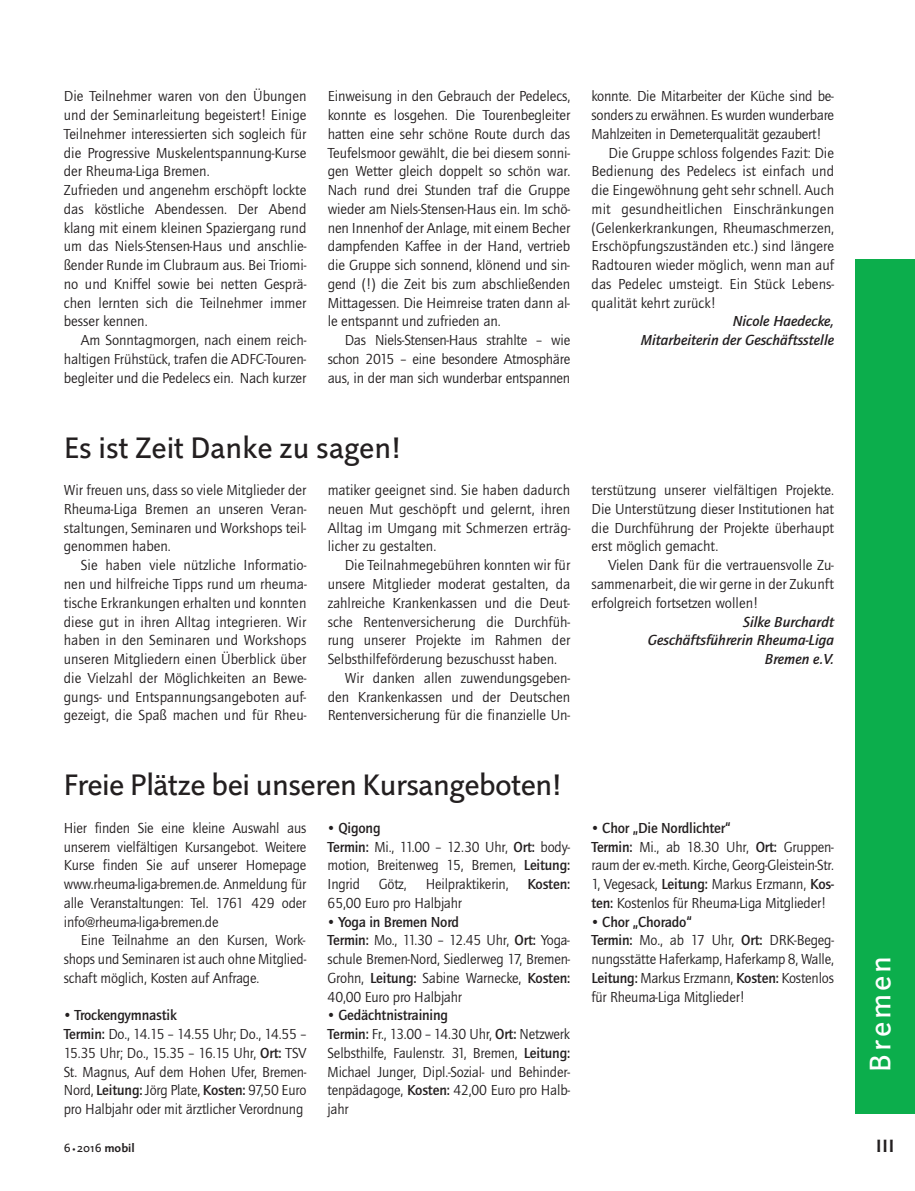
<style>
.page{position:relative;width:915px;height:1191px;background:#fff}
.page>*{position:absolute;margin:0;border:0;box-sizing:border-box;transform-origin:0 0}
.t1{font:30px "Linotype Projekt";letter-spacing:-.015em;color:#231f20}
.t2{font:30px "Linotype Projekt";letter-spacing:.1em;color:#fff}
.t3{font:700 18px "Linotype Projekt";color:#231f20}
.t4{font:15px/18.8px "Quay Sans ITC";color:#231f20;text-align:justify}
.t5{font:italic 500 15px/18.8px "Quay Sans ITC";color:#231f20;text-align:right}
.t6{font:500 15px "Quay Sans ITC";letter-spacing:-.01em;color:#231f20}
.t7{font:12px "Linotype Projekt";color:#231f20}
.s1{font-weight:500}
.s2{font-size:9px}
.s3{font-weight:700}
</style>
<div class="page">
<div style="left:854px;top:259px;width:60px;height:855px;background:#0cae4c"></div>
<p class="t4" style="left:64px;top:88px;width:244px;text-align:left">Die Teilnehmer waren von den Übungen und der Seminarleitung begeistert! Einige Teilnehmer interessierten sich sogleich für die Progressive Muskelentspannung-Kurse der Rheuma-Liga Bremen.<br>Zufrieden und angenehm erschöpft lockte das köstliche Abendessen. Der Abend klang mit einem kleinen Spaziergang rund um das Niels-Stensen-Haus und anschlie&shy;ßender Runde im Clubraum aus. Bei Triomi&shy;no und Kniffel sowie bei netten Gesprä&shy;chen lernten sich die Teilnehmer immer besser kennen.</p>
<p class="t4" style="left:64px;top:332px;width:244px;text-indent:17px">Am Sonntagmorgen, nach einem reich&shy;haltigen Frühstück, trafen die ADFC-Touren&shy;begleiter und die Pedelecs ein. Nach kurzer</p>
<p class="t4" style="left:327px;top:88px;width:244px">Einweisung in den Gebrauch der Pedelecs, konnte es losgehen. Die Tourenbegleiter hatten eine sehr schöne Route durch das Teufelsmoor gewählt, die bei diesem sonni&shy;gen Wetter gleich doppelt so schön war.<br>Nach rund drei Stunden traf die Gruppe wieder am Niels-Stensen-Haus ein. Im schö&shy;nen Innenhof der Anlage, mit einem Becher dampfenden Kaffee in der Hand, vertrieb die Gruppe sich sonnend, klönend und sin&shy;gend (!) die Zeit bis zum abschließenden Mittagessen. Die Heimreise traten dann al&shy;le entspannt und zufrieden an.</p>
<p class="t4" style="left:327px;top:332px;width:244px;text-indent:17px">Das Niels-Stensen-Haus strahlte – wie schon 2015 – eine besondere Atmosphäre aus, in der man sich wunderbar entspannen</p>
<h1 class="t1" style="left:64px;top:437px;width:338px">Es ist Zeit Danke zu sagen!</h1>
<p class="t4" style="left:64px;top:482px;width:244px">Wir freuen uns, dass so viele Mitglieder der Rheuma-Liga Bremen an unseren Veran&shy;staltungen, Seminaren und Workshops teil&shy;genommen haben.</p>
<p class="t4" style="left:64px;top:557px;width:244px;text-indent:17px">Sie haben viele nützliche Informatio&shy;nen und hilfreiche Tipps rund um rheuma&shy;tische Erkrankungen erhalten und konnten diese gut in ihren Alltag integrieren. Wir haben in den Seminaren und Workshops unseren Mitgliedern einen Überblick über die Vielzahl der Möglichkeiten an Bewe&shy;gungs- und Entspannungsangeboten auf&shy;gezeigt, die Spaß machen und für Rheu-</p>
<p class="t4" style="left:327px;top:482px;width:244px">matiker geeignet sind. Sie haben dadurch neuen Mut geschöpft und gelernt, ihren Alltag im Umgang mit Schmerzen erträg&shy;licher zu gestalten.</p>
<p class="t4" style="left:344px;top:557px;width:227px">Die Teilnahmegebühren konnten wir für</p>
<p class="t4" style="left:327px;top:576px;width:244px">unsere Mitglieder moderat gestalten, da</p>
<p class="t4" style="left:327px;top:594px;width:243px">zahlreiche Krankenkassen und die Deut-</p>
<p class="t4" style="left:327px;top:613px;width:244px">sche Rentenversicherung die Durchfüh-</p>
<p class="t4" style="left:327px;top:632px;width:244px">rung unserer Projekte im Rahmen der</p>
<p class="t4" style="left:327px;top:651px;width:231px">Selbsthilfeförderung bezuschusst haben.</p>
<p class="t4" style="left:344px;top:669px;width:227px">Wir danken allen zuwendungsgeben-</p>
<p class="t4" style="left:327px;top:688px;width:244px">den Krankenkassen und der Deutschen</p>
<p class="t4" style="left:327px;top:707px;width:244px">Rentenversicherung für die finanzielle Un-</p>
<h1 class="t1" style="left:64px;top:774px;width:499px">Freie Plätze bei unseren Kursangeboten!</h1>
<p class="t4" style="left:64px;top:819px;width:244px">Hier finden Sie eine kleine Auswahl aus unserem vielfältigen Kursangebot. Weitere Kurse finden Sie auf unserer Homepage www.rheuma-liga-bremen.de. Anmeldung für alle Veranstaltungen: Tel. 1761 429 oder info@rheuma-liga-bremen.de</p>
<p class="t4" style="left:64px;top:932px;width:244px;text-indent:17px">Eine Teilnahme an den Kursen, Work&shy;shops und Seminaren ist auch ohne Mitglied&shy;schaft möglich, Kosten auf Anfrage.</p>
<p class="t4" style="left:64px;top:1007px;width:244px;text-align:left"><span class="s1">• Trockengymnastik<br>Termin:</span> Do., 14.15 – 14.55 Uhr; Do., 14.55 – 15.35 Uhr; Do., 15.35 – 16.15 Uhr, <span class="s1">Ort:</span> TSV St. Magnus, Auf dem Hohen Ufer, Bremen-Nord, <span class="s1">Leitung:</span> Jörg Plate, <span class="s1">Kosten:</span> 97,50 Euro pro Halbjahr oder mit ärztlicher Verordnung</p>
<p class="t4" style="left:327px;top:819px;width:244px;text-align:left"><span class="s1">• Qigong<br>Termin:</span> Mi., 11.00 – 12.30 Uhr, <span class="s1">Ort:</span> body&shy;motion, Breitenweg 15, Bremen, <span class="s1">Leitung:<br></span>Ingrid</p>
<p class="t4" style="left:378px;top:876px;width:30px">Götz,</p>
<p class="t4" style="left:425px;top:876px;width:84px">Heilpraktikerin,</p>
<p class="t6" style="left:527px;top:878px;width:44px">Kosten:</p>
<p class="t4" style="left:327px;top:894px;width:136px">65,00 Euro pro Halbjahr</p>
<p class="t4" style="left:327px;top:913px;width:244px;text-align:left"><span class="s1">• Yoga in Bremen Nord<br>Termin:</span> Mo., 11.30 – 12.45 Uhr, <span class="s1">Ort:</span> Yoga&shy;schule Bremen-Nord, Siedlerweg 17, Bremen-Grohn, <span class="s1">Leitung:</span> Sabine Warnecke, <span class="s1">Kosten:<br></span>40,00 Euro pro Halbjahr</p>
<p class="t4" style="left:327px;top:1007px;width:244px;text-align:left"><span class="s1">• Gedächtnistraining<br>Termin:</span> Fr., 13.00 – 14.30 Uhr, <span class="s1">Ort:</span> Netzwerk Selbsthilfe, Faulenstr. 31, Bremen, <span class="s1">Leitung:<br></span>Michael Junger, Dipl.-Sozial- und Behinder&shy;tenpädagoge, <span class="s1">Kosten:</span> 42,00 Euro pro Halb&shy;jahr</p>
<p class="t4" style="left:591px;top:88px;width:244px">konnte. Die Mitarbeiter der Küche sind be-</p>
<p class="t4" style="left:591px;top:107px;width:244px">sonders zu erwähnen. Es wurden wunderbare</p>
<p class="t4" style="left:591px;top:126px;width:232px">Mahlzeiten in Demeterqualität gezaubert!</p>
<p class="t4" style="left:608px;top:144px;width:227px">Die Gruppe schloss folgendes Fazit: Die</p>
<p class="t4" style="left:591px;top:163px;width:244px">Bedienung des Pedelecs ist einfach und</p>
<p class="t4" style="left:591px;top:182px;width:244px">die Eingewöhnung geht sehr schnell. Auch</p>
<p class="t4" style="left:591px;top:201px;width:244px">mit gesundheitlichen Einschränkungen</p>
<p class="t4" style="left:591px;top:219px;width:244px">(Gelenkerkrankungen, Rheumaschmerzen,</p>
<p class="t4" style="left:591px;top:238px;width:244px">Erschöpfungszuständen etc.) sind längere</p>
<p class="t4" style="left:591px;top:257px;width:244px">Radtouren wieder möglich, wenn man auf</p>
<p class="t4" style="left:591px;top:276px;width:244px">das Pedelec umsteigt. Ein Stück Lebens-</p>
<p class="t4" style="left:591px;top:294px;width:126px">qualität kehrt zurück!</p>
<p class="t5" style="left:640px;top:313px;width:195px">Nicole Haedecke,<br>Mitarbeiterin der Geschäftsstelle</p>
<p class="t4" style="left:591px;top:482px;width:244px">terstützung unserer vielfältigen Projekte.<br>Die Unterstützung dieser Institutionen hat die Durchführung der Projekte überhaupt erst möglich gemacht.</p>
<p class="t4" style="left:591px;top:557px;width:244px;text-indent:17px">Vielen Dank für die vertrauensvolle Zu&shy;sammenarbeit, die wir gerne in der Zukunft erfolgreich fortsetzen wollen!</p>
<p class="t5" style="left:647px;top:613px;width:188px">Silke Burchardt<br>Geschäftsführerin Rheuma-Liga<br>Bremen e.V.</p>
<p class="t4" style="left:591px;top:819px;width:244px;text-align:left"><span class="s1">• Chor „Die Nordlichter“<br>Termin:</span> Mi., ab 18.30 Uhr, <span class="s1">Ort:</span> Gruppen&shy;raum der ev.-meth. Kirche, Georg-Gleistein-Str.<br>1, Vegesack, <span class="s1">Leitung:</span> Markus Erzmann, <span class="s1">Kos&shy;ten:</span> Kostenlos für Rheuma-Liga Mitglieder!</p>
<p class="t4" style="left:591px;top:913px;width:244px;text-align:left"><span class="s1">• Chor „Chorado“<br>Termin:</span> Mo., ab 17 Uhr, <span class="s1">Ort:</span> DRK-Begeg&shy;nungsstätte Haferkamp, Haferkamp 8, Walle, <span class="s1">Leitung:</span> Markus Erzmann, <span class="s1">Kosten:</span> Kostenlos für Rheuma-Liga Mitglieder!</p>
<h1 class="t2" style="left:869px;top:1071px;width:117px;rotate:-90deg">Bremen</h1>
<p class="t7" style="left:64px;top:1143px;width:72px">6 <span class="s2">•</span>2016 <span class="s3">mobil</span></p>
<p class="t3" style="left:875px;top:1139px;width:20px">III</p>
</div>
